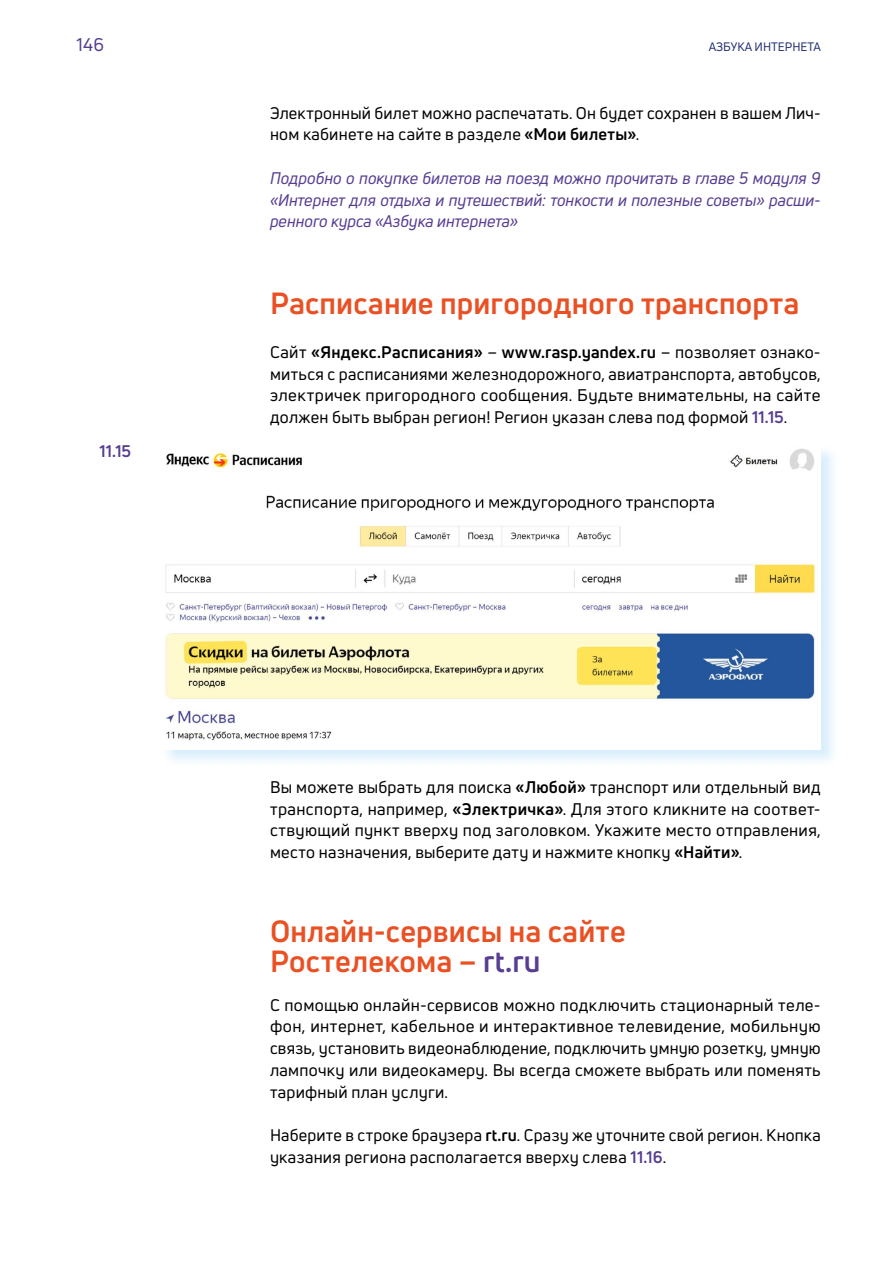
<style>
.page{position:relative;width:893px;height:1263px;background:#fff}
.page>*{position:absolute;margin:0;border:0;box-sizing:border-box;transform-origin:0 0}
.t1{font:700 30px/29.5px "Uni Neue";letter-spacing:.005em;color:#e95124}
.t2{font:18px "Uni Neue";color:#573e91}
.t3{font:16.5px/21.8px "Uni Neue";letter-spacing:.015em;color:#000;text-align:justify}
.t4{font:italic 16.5px/21.8px "Uni Neue";color:#573e91;text-align:justify}
.t5{font:700 16.5px "Uni Neue";color:#573e91}
.t6{font:12px "Uni Neue";color:#243072}
.s1{font-weight:700}
.s2{font-weight:700;color:#573e91}
.s3{color:#573e91}
</style>
<div class="page">
<div style="left:161px;top:444px;width:679px;height:323px;background:#91cff3;opacity:.35"></div>
<img style="left:161px;top:445px;width:660px;height:304px">
<p class="t2" style="left:77px;top:33px;width:29px">146</p>
<p class="t6" style="left:709px;top:39px;width:114px">АЗБУКА ИНТЕРНЕТА</p>
<p class="t3" style="left:270px;top:102px;width:552px">Электронный билет можно распечатать. Он будет сохранен в вашем Лич&shy;ном кабинете на сайте в разделе <span class="s1">«Мои билеты»</span>.</p>
<p class="t4" style="left:270px;top:167px;width:552px">Подробно о покупке билетов на поезд можно прочитать в главе 5 модуля 9 «Интернет для отдыха и путешествий: тонкости и полезные советы» расши&shy;ренного курса «Азбука интернета»</p>
<p class="t5" style="left:99px;top:441px;width:33px">11.15</p>
<h1 class="t1" style="left:270px;top:288px;width:531px">Расписание пригородного транспорта</h1>
<p class="t3" style="left:270px;top:341px;width:552px">Сайт <span class="s1">«Яндекс.Расписания»</span> – <span class="s1">www.rasp.yandex.ru</span> – позволяет ознако&shy;миться с расписаниями железнодорожного, авиатранспорта, автобусов, электричек пригородного сообщения. Будьте внимательны, на сайте должен быть выбран регион! Регион указан слева под формой <span class="s2">11.15</span>.</p>
<p class="t3" style="left:270px;top:776px;width:552px">Вы можете выбрать для поиска <span class="s1">«Любой»</span> транспорт или отдельный вид транспорта, например, <span class="s1">«Электричка»</span>. Для этого кликните на соответ&shy;ствующий пункт вверху под заголовком. Укажите место отправления, место назначения, выберите дату и нажмите кнопку <span class="s1">«Найти»</span>.</p>
<h1 class="t1" style="left:270px;top:916px;width:357px">Онлайн-сервисы на сайте<br>Ростелекома – <span class="s3">rt.ru</span></h1>
<p class="t3" style="left:270px;top:993px;width:552px">С помощью онлайн-сервисов можно подключить стационарный теле&shy;фон, интернет, кабельное и интерактивное телевидение, мобильную связь, установить видеонаблюдение, подключить умную розетку, умную лампочку или видеокамеру. Вы всегда сможете выбрать или поменять тарифный план услуги.</p>
<p class="t3" style="left:270px;top:1124px;width:552px">Наберите в строке браузера <span class="s1">rt.ru</span>. Сразу же уточните свой регион. Кнопка указания региона располагается вверху слева <span class="s2">11.16</span>.</p>
</div>
